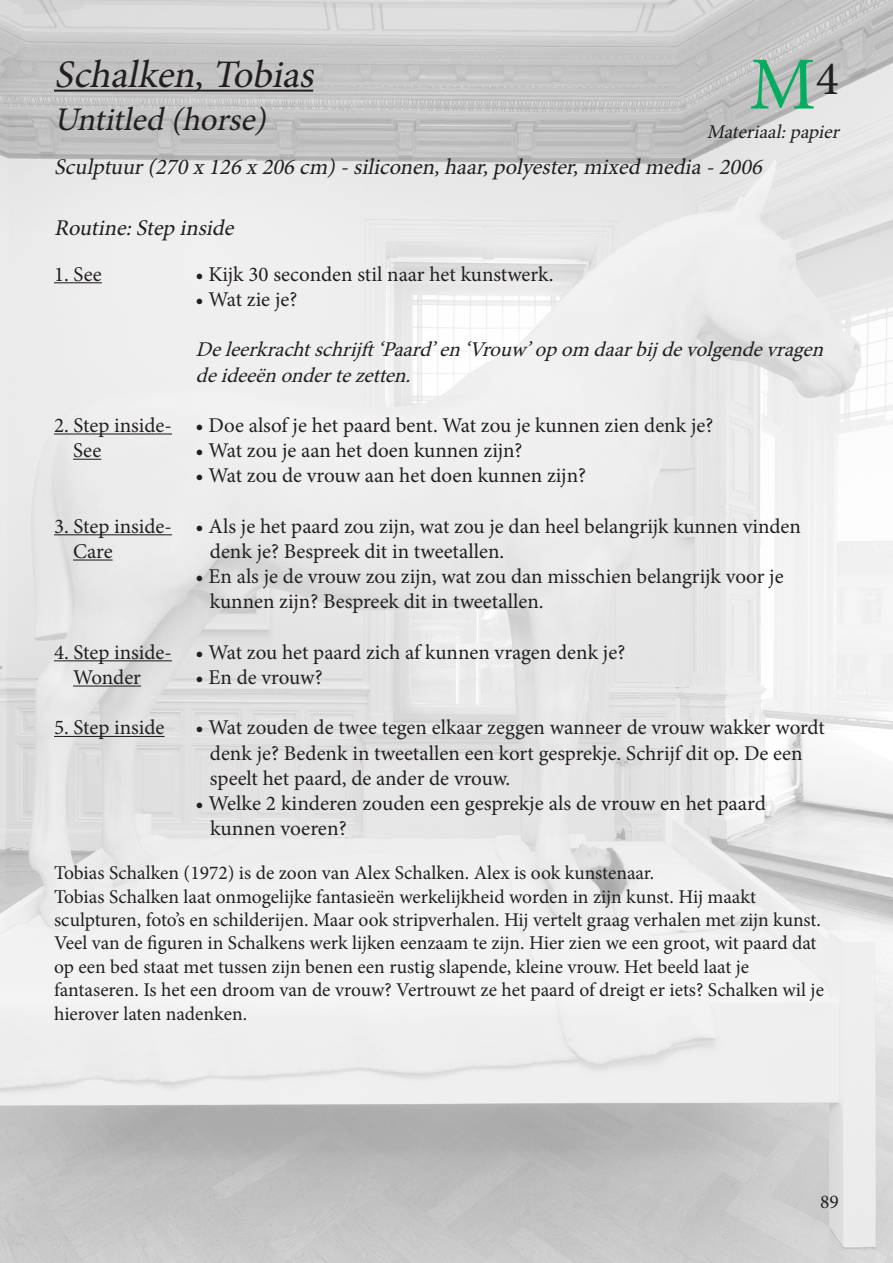
<style>
.page{position:relative;width:893px;height:1263px;background:#fff}
.page>*{position:absolute;margin:0;border:0;box-sizing:border-box;transform-origin:0 0}
.t1{font:75px "Minion Pro";color:#03ad5f}
.t2{font:italic 39px "Minion Pro";color:#231f20}
.t3{font:italic 33px "Minion Pro";color:#231f20}
.t4{font:italic 22.5px "Minion Pro";color:#231f20}
.t5{font:21px "Minion Pro";color:#231f20}
.t6{font:italic 21px/25.2px "Minion Pro";color:#231f20}
.t7{font:19.5px/23.4px "Minion Pro";color:#231f20}
.t8{font:italic 19.5px "Minion Pro";color:#231f20}
</style>
<div class="page">
<img style="left:0;top:0;width:893px;height:1263px">
<hr style="left:54px;top:90px;width:259px;height:2px;background:#231f20">
<hr style="left:54px;top:282px;width:48px;height:1px;background:#231f20">
<hr style="left:54px;top:433px;width:118px;height:1px;background:#231f20">
<svg style="left:73px;top:459px;width:28px;height:1px"></svg>
<hr style="left:54px;top:534px;width:118px;height:1px;background:#231f20">
<hr style="left:73px;top:559px;width:40px;height:1px;background:#231f20">
<hr style="left:54px;top:660px;width:118px;height:1px;background:#231f20">
<hr style="left:73px;top:685px;width:68px;height:1px;background:#231f20">
<hr style="left:54px;top:736px;width:111px;height:1px;background:#231f20">
<p class="t2" style="left:54px;top:48px;width:271px">Schalken,Tobias</p>
<p class="t3" style="left:54px;top:97px;width:222px">Untitled (horse)</p>
<p class="t1" style="left:749px;top:34px;width:91px">M<sup>4</sup></p>
<p class="t8" style="left:707px;top:118px;width:139px">Materiaal:papier</p>
<p class="t4" style="left:54px;top:151px;width:715px">Sculptuur(270x126x206cm)-siliconen,haar,polyester,mixed media-2006</p>
<p class="t4" style="left:54px;top:212px;width:187px">Routine:Step inside</p>
<p class="t5" style="left:54px;top:260px;width:49px">1. See</p>
<p class="t5" style="left:196px;top:260px;width:359px">• Kijk 30 seconden stil naar het kunstwerk.</p>
<p class="t5" style="left:196px;top:285px;width:103px">• Wat zie je?</p>
<p class="t6" style="left:196px;top:337px;width:636px">Deleerkrachtschrijft‘Paard’en‘Vrouw’opom daarbij devolgendevragen deideeënondertezetten.</p>
<p class="t5" style="left:196px;top:411px;width:519px">• Doe alsof je het paard bent. Wat zou je kunnen zien denk je?</p>
<p class="t5" style="left:196px;top:436px;width:328px">• Wat zou je aan het doen kunnen zijn?</p>
<p class="t5" style="left:196px;top:461px;width:392px">• Wat zou de vrouw aan het doen kunnen zijn?</p>
<p class="t5" style="left:196px;top:512px;width:607px">• Als je het paard zou zijn, wat zou je dan heel belangrijk kunnen vinden</p>
<p class="t5" style="left:210px;top:537px;width:296px">denk je? Bespreek dit in tweetallen.</p>
<p class="t5" style="left:196px;top:562px;width:590px">• En als je de vrouw zou zijn, wat zou dan misschien belangrijk voor je</p>
<p class="t5" style="left:210px;top:587px;width:335px">kunnen zijn? Bespreek dit in tweetallen.</p>
<p class="t5" style="left:196px;top:638px;width:431px">• Wat zou het paard zich af kunnen vragen denk je?</p>
<p class="t5" style="left:196px;top:663px;width:129px">• En de vrouw?</p>
<p class="t5" style="left:196px;top:713px;width:631px">• Wat zouden de twee tegen elkaar zeggen wanneer de vrouw wakker wordt</p>
<p class="t5" style="left:210px;top:739px;width:594px">denk je? Bedenk in tweetallen een kort gesprekje. Schrijf dit op. De een</p>
<p class="t5" style="left:210px;top:764px;width:302px">speelt het paard, de ander de vrouw.</p>
<p class="t5" style="left:196px;top:789px;width:572px">• Welke 2 kinderen zouden een gesprekje als de vrouw en het paard</p>
<p class="t5" style="left:210px;top:814px;width:138px">kunnen voeren?</p>
<p class="t5" style="left:54px;top:411px;width:120px">2. Step inside-</p>
<p class="t5" style="left:73px;top:436px;width:30px">See</p>
<p class="t5" style="left:54px;top:512px;width:120px">3. Step inside-</p>
<p class="t5" style="left:73px;top:537px;width:41px">Care</p>
<p class="t5" style="left:54px;top:638px;width:120px">4. Step inside-</p>
<p class="t5" style="left:73px;top:663px;width:70px">Wonder</p>
<p class="t5" style="left:54px;top:713px;width:112px">5. Step inside</p>
<p class="t7" style="left:54px;top:861px;width:602px">Tobias Schalken (1972) is de zoon van Alex Schalken. Alex is ook kunstenaar.</p>
<p class="t7" style="left:54px;top:885px;width:703px">Tobias Schalken laat onmogelijke fantasieën werkelijkheid worden in zijn kunst. Hij maakt</p>
<p class="t7" style="left:54px;top:908px;width:768px">sculpturen, foto’s en schilderijen. Maar ook stripverhalen. Hij vertelt graag verhalen met zijn kunst.</p>
<p class="t7" style="left:54px;top:931px;width:764px">Veel van de figuren in Schalkens werk lijken eenzaam te zijn. Hier zien we een groot, wit paard dat op een bed staat met tussen zijn benen een rustig slapende, kleine vrouw. Het beeld laat je</p>
<p class="t7" style="left:54px;top:978px;width:771px">fantaseren. Is het een droom van de vrouw? Vertrouwt ze het paard of dreigt er iets? Schalken wil je hierover laten nadenken.</p>
<p class="t7" style="left:820px;top:1190px;width:20px">89</p>
</div>
